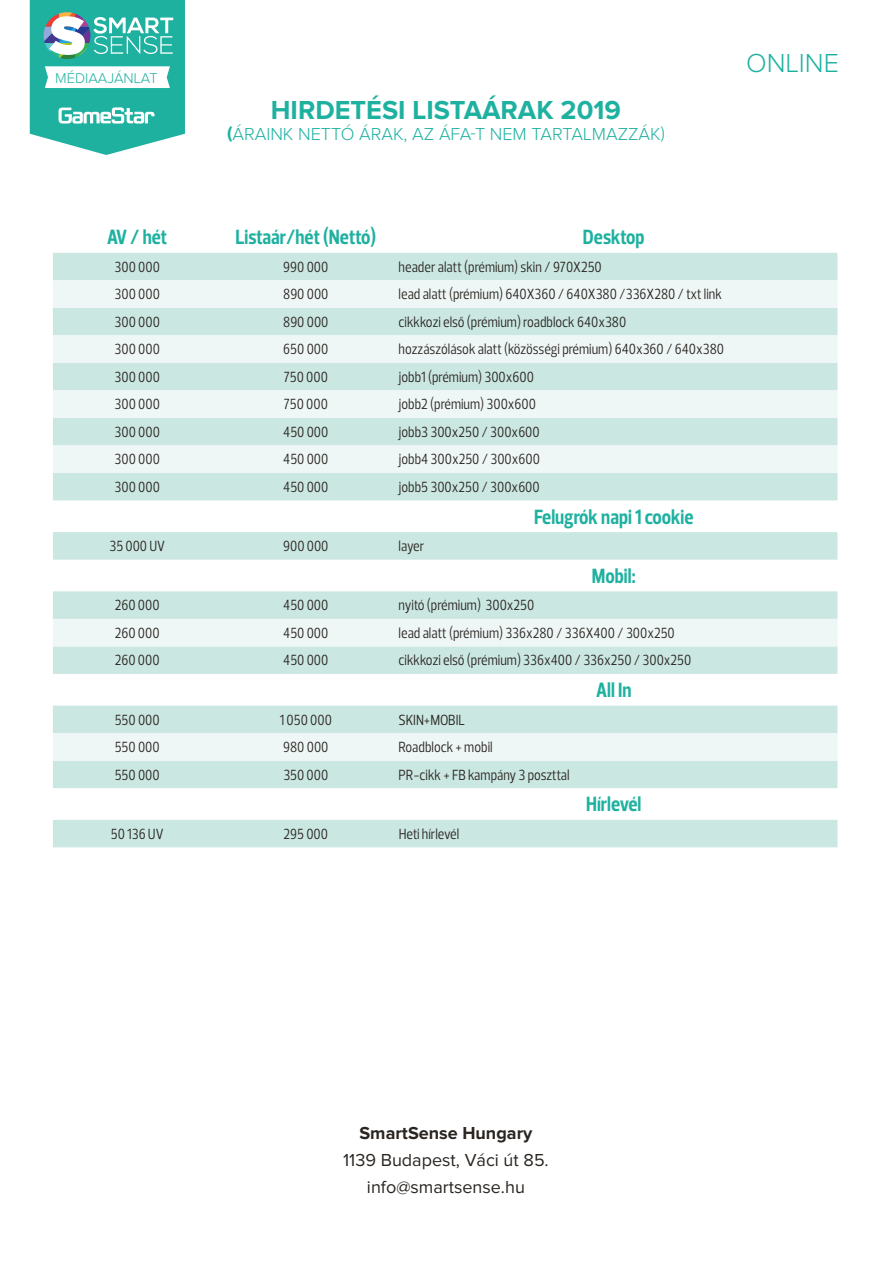
<style>
.page{position:relative;width:893px;height:1263px;background:#fff}
.page>*{position:absolute;margin:0;border:0;box-sizing:border-box;transform-origin:0 0}
.t1{font:700 27px "Proxima Nova";color:#1fb1a0}
.t2{font:300 27px "Proxima Nova";color:#1fb1a0}
.t3{font:700 condensed 21px "Prelo";color:#1fb1a0}
.t4{font:300 18px "Proxima Nova";color:#1fb1a0}
.t5{font:18px/27px "Proxima Nova";color:#2a2521;text-align:center}
.t6{font:700 18px "Proxima Nova";color:#2a2521}
.t7{font:condensed 15px "Prelo";color:#2a2521}
.t8{font:300 14.7px "Proxima Nova";color:#1fb1a0}
.s1{font-weight:700}
</style>
<div class="page">
<svg style="left:53px;top:253px;width:784px;height:594px;fill:#cbe7e2"></svg>
<svg style="left:53px;top:280px;width:784px;height:481px"></svg>
<svg style="left:30px;top:0;width:155px;height:155px"></svg>
<p class="t8" style="left:55px;top:71px;width:104px">MÉDIAAJÁNLAT</p>
<h1 class="t1" style="left:271px;top:98px;width:352px">HIRDETÉSI LISTAÁRAK 2019</h1>
<p class="t4" style="left:227px;top:126px;width:439px"><span class="s1">(</span>ÁRAINK NETTÓ ÁRAK, AZ ÁFA-T NEM TARTALMAZZÁK)</p>
<h1 class="t2" style="left:746px;top:50px;width:94px">ONLINE</h1>
<h2 class="t3" style="left:107px;top:224px;width:62px">AV / hét</h2>
<h2 class="t3" style="left:235px;top:224px;width:142px">Listaár/hét (Nettó)</h2>
<h2 class="t3" style="left:583px;top:224px;width:63px">Desktop</h2>
<p class="t7" style="left:115px;top:258px;width:47px">300 000</p>
<p class="t7" style="left:283px;top:258px;width:47px">990 000</p>
<p class="t7" style="left:399px;top:258px;width:205px">header alatt (prémium) skin / 970X250</p>
<p class="t7" style="left:115px;top:285px;width:47px">300 000</p>
<p class="t7" style="left:283px;top:285px;width:47px">890 000</p>
<p class="t7" style="left:399px;top:285px;width:325px">lead alatt (prémium) 640X360 / 640X380 /336X280 / txt link</p>
<p class="t7" style="left:115px;top:313px;width:47px">300 000</p>
<p class="t7" style="left:283px;top:313px;width:47px">890 000</p>
<p class="t7" style="left:399px;top:313px;width:229px">cikkkozi első (prémium) roadblock 640x380</p>
<p class="t7" style="left:115px;top:340px;width:47px">300 000</p>
<p class="t7" style="left:283px;top:340px;width:47px">650 000</p>
<p class="t7" style="left:399px;top:340px;width:327px">hozzászólások alatt (közösségi prémium) 640x360 / 640x380</p>
<p class="t7" style="left:115px;top:368px;width:47px">300 000</p>
<p class="t7" style="left:284px;top:368px;width:46px">750 000</p>
<p class="t7" style="left:399px;top:368px;width:137px">jobb1 (prémium) 300x600</p>
<p class="t7" style="left:115px;top:395px;width:47px">300 000</p>
<p class="t7" style="left:284px;top:395px;width:46px">750 000</p>
<p class="t7" style="left:399px;top:395px;width:139px">jobb2 (prémium) 300x600</p>
<p class="t7" style="left:115px;top:423px;width:47px">300 000</p>
<p class="t7" style="left:283px;top:423px;width:47px">450 000</p>
<p class="t7" style="left:399px;top:423px;width:143px">jobb3 300x250 / 300x600</p>
<p class="t7" style="left:115px;top:450px;width:47px">300 000</p>
<p class="t7" style="left:283px;top:450px;width:47px">450 000</p>
<p class="t7" style="left:399px;top:450px;width:143px">jobb4 300x250 / 300x600</p>
<p class="t7" style="left:115px;top:478px;width:47px">300 000</p>
<p class="t7" style="left:283px;top:478px;width:47px">450 000</p>
<p class="t7" style="left:399px;top:478px;width:143px">jobb5 300x250 / 300x600</p>
<h2 class="t3" style="left:534px;top:504px;width:161px">Felugrók napi 1 cookie</h2>
<p class="t7" style="left:109px;top:537px;width:57px">35 000 UV</p>
<p class="t7" style="left:283px;top:537px;width:47px">900 000</p>
<p class="t7" style="left:399px;top:537px;width:27px">layer</p>
<h2 class="t3" style="left:592px;top:563px;width:45px">Mobil:</h2>
<p class="t7" style="left:115px;top:596px;width:46px">260 000</p>
<p class="t7" style="left:283px;top:596px;width:47px">450 000</p>
<p class="t7" style="left:399px;top:596px;width:137px">nyitó (prémium) 300x250</p>
<p class="t7" style="left:115px;top:624px;width:46px">260 000</p>
<p class="t7" style="left:283px;top:624px;width:47px">450 000</p>
<p class="t7" style="left:399px;top:624px;width:278px">lead alatt (prémium) 336x280 / 336X400 / 300x250</p>
<p class="t7" style="left:115px;top:651px;width:46px">260 000</p>
<p class="t7" style="left:283px;top:651px;width:47px">450 000</p>
<p class="t7" style="left:399px;top:651px;width:294px">cikkkozi első (prémium) 336x400 / 336x250 / 300x250</p>
<h2 class="t3" style="left:596px;top:677px;width:37px">All In</h2>
<p class="t7" style="left:115px;top:710px;width:46px">550 000</p>
<p class="t7" style="left:280px;top:710px;width:54px">1 050 000</p>
<p class="t7" style="left:399px;top:710px;width:68px">SKIN+MOBIL</p>
<p class="t7" style="left:115px;top:738px;width:46px">550 000</p>
<p class="t7" style="left:283px;top:738px;width:47px">980 000</p>
<p class="t7" style="left:399px;top:738px;width:96px">Roadblock + mobil</p>
<p class="t7" style="left:115px;top:765px;width:46px">550 000</p>
<p class="t7" style="left:283px;top:765px;width:46px">350 000</p>
<p class="t7" style="left:399px;top:765px;width:172px">PR-cikk + FB kampány 3 poszttal</p>
<h2 class="t3" style="left:586px;top:791px;width:57px">Hírlevél</h2>
<p class="t7" style="left:111px;top:825px;width:54px">50 136 UV</p>
<p class="t7" style="left:284px;top:825px;width:46px">295 000</p>
<p class="t7" style="left:399px;top:825px;width:62px">Heti hírlevél</p>
<p class="t6" style="left:359px;top:1125px;width:174px">SmartSense Hungary</p>
<p class="t5" style="left:343px;top:1147px;width:207px">1139 Budapest, Váci út 85. info@smartsense.hu</p>
</div>
